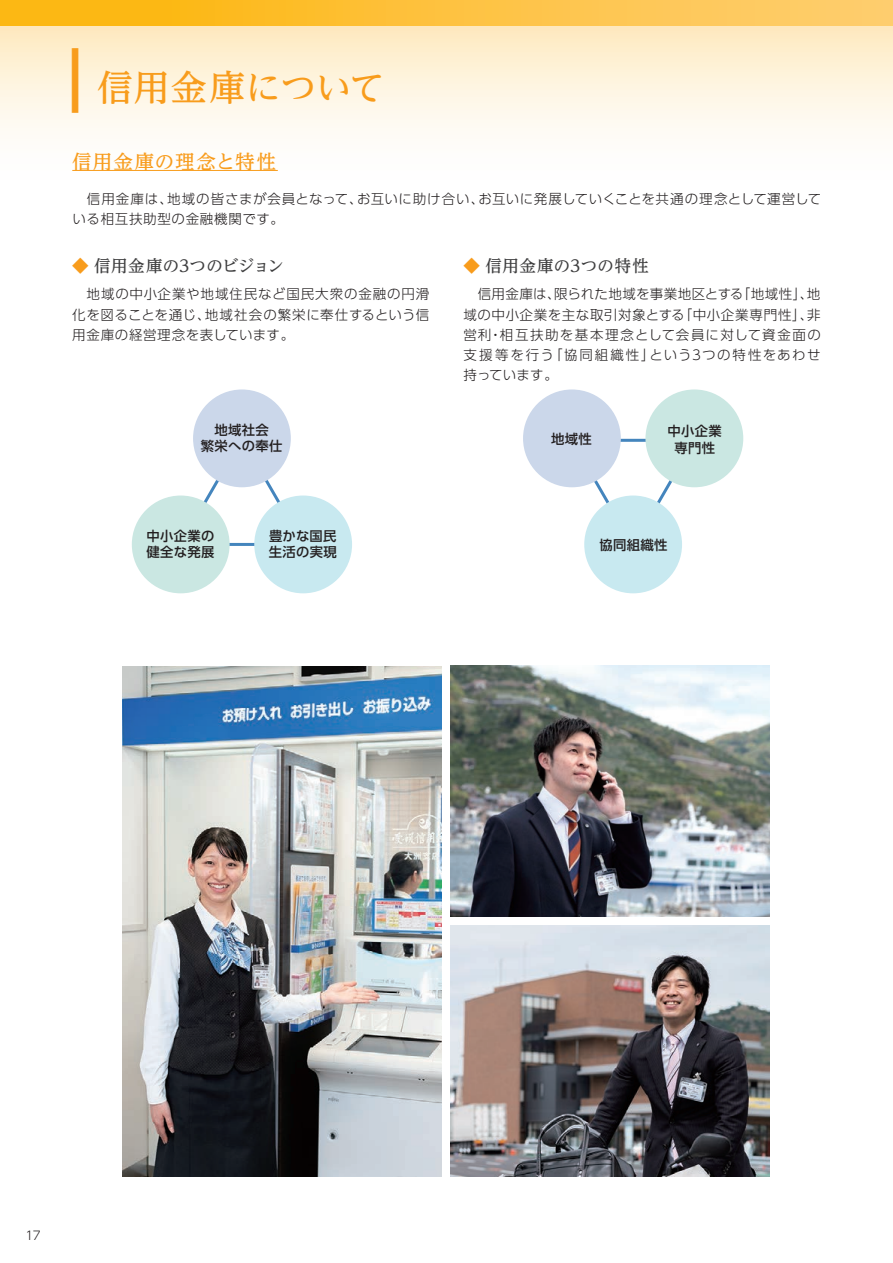
<style>
.page{position:relative;width:893px;height:1263px;background:#fff}
.page>*{position:absolute;margin:0;border:0;box-sizing:border-box;transform-origin:0 0}
.t1{font:500 36px "UD Reimin Pr 6";color:#f89c1c}
.t2{font:500 19.5px "UD Reimin Pr 6";letter-spacing:.05em;color:#f89c1c}
.t3{font:500 16.5px "UD Reimin Pr 6";letter-spacing:.02em;color:#3e3e3f}
.t4{font:300 13.5px/20.2px "UD Shin Go Pr 6";letter-spacing:.05em;color:#231f20;text-align:justify}
.t5{font:500 13.35px/16.5px "UD Shin Go Pr 6";letter-spacing:.025em;color:#231f20;text-align:center}
.t6{font:300 12px "UD Shin Go Pr 6";color:#231f20}
.s1{font-size:75px}
.s2{color:#f89c1c}
</style>
<div class="page">
<div style="left:0;top:21px;width:893px;height:172px;background:linear-gradient(to bottom,#feebc4,#feffff)"></div>
<div style="left:0;top:0;width:893px;height:26px;background:linear-gradient(to right,#fcb508,#ffce72)"></div>
<hr style="left:72px;top:170px;width:206px;height:1px;background:#f89c1c">
<svg style="left:204px;top:476px;width:20px;height:26px"></svg>
<svg style="left:260px;top:476px;width:20px;height:26px"></svg>
<hr style="left:226px;top:543px;width:32px;height:3px;background:#4485bd">
<div style="left:193px;top:389px;width:98px;height:98px;background:#cbd7ea;border-radius:50%"></div>
<div style="left:254px;top:495px;width:98px;height:98px;background:#c8e9f0;border-radius:50%"></div>
<div style="left:132px;top:495px;width:98px;height:98px;background:#cae7e2;border-radius:50%"></div>
<svg style="left:657px;top:476px;width:19px;height:27px"></svg>
<svg style="left:590px;top:476px;width:19px;height:27px"></svg>
<hr style="left:617px;top:439px;width:32px;height:3px;background:#4485bd">
<div style="left:584px;top:495px;width:98px;height:98px;background:#c8e9f0;border-radius:50%"></div>
<div style="left:523px;top:389px;width:98px;height:98px;background:#cbd7ea;border-radius:50%"></div>
<div style="left:645px;top:389px;width:98px;height:98px;background:#cae7e2;border-radius:50%"></div>
<img style="left:450px;top:665px;width:319px;height:251px">
<img style="left:450px;top:925px;width:319px;height:251px">
<img style="left:123px;top:666px;width:319px;height:510px">
<h1 class="t1" style="left:71px;top:58px;width:315px"><span class="s1">■</span> 信用金庫について</h1>
<h2 class="t2" style="left:72px;top:145px;width:206px">信用金庫の理念と特性</h2>
<p class="t4" style="left:72px;top:188px;width:750px">　信用金庫は、地域の皆さまが会員となって、お互いに助け合い、お互いに発展していくことを共通の理念として運営している相互扶助型の金融機関です。</p>
<p class="t3" style="left:72px;top:252px;width:213px"><span class="s2">◆</span> 信用金庫の3つのビジョン</p>
<p class="t4" style="left:72px;top:284px;width:359px">　地域の中小企業や地域住民など国民大衆の金融の円滑化を図ることを通じ、地域社会の繁栄に奉仕するという信用金庫の経営理念を表しています。</p>
<p class="t5" style="left:201px;top:421px;width:83px">地域社会<br>繁栄への奉仕</p>
<p class="t3" style="left:463px;top:252px;width:187px"><span class="s2">◆</span> 信用金庫の3つの特性</p>
<p class="t4" style="left:463px;top:284px;width:359px;text-indent:14px">信用金庫は、限られた地域を事業地区とする「地域性」、地域の中小企業を主な取引対象とする「中小企業専門性」、非営利・相互扶助を基本理念として会員に対して資金面の支援等を行う「協同組織性」という3つの特性をあわせ持っています。</p>
<p class="t5" style="left:551px;top:430px;width:42px">地域性</p>
<p class="t5" style="left:668px;top:422px;width:56px">中小企業専門性</p>
<p class="t5" style="left:146px;top:527px;width:70px;text-align:left">中小企業の健全な発展</p>
<p class="t5" style="left:269px;top:527px;width:70px;text-align:left">豊かな国民生活の実現</p>
<p class="t5" style="left:599px;top:536px;width:69px">協同組織性</p>
<p class="t6" style="left:26px;top:1225px;width:17px">17</p>
</div>
